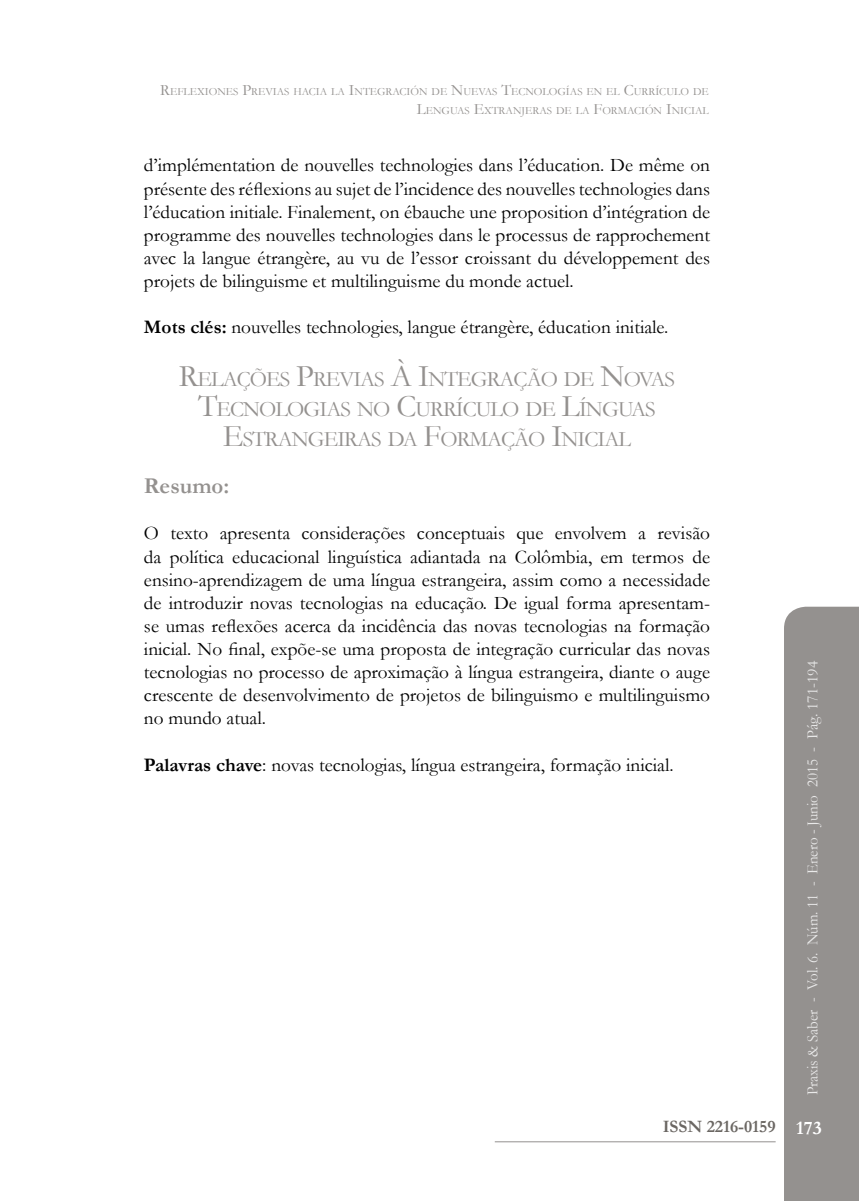
<style>
.page{position:relative;width:859px;height:1201px;background:#fff}
.page>*{position:absolute;margin:0;border:0;box-sizing:border-box;transform-origin:0 0}
.t1{font:700 22.75px "Garamond";color:#94918f}
.t2{font:22.05px/29.8px "Garamond";letter-spacing:-.045em;color:#94918f;text-align:center}
.t3{font:19.25px/23.1px "Garamond";color:#000;text-align:justify}
.t4{font:700 17.5px "Garamond";color:#6b6763}
.t5{font:15.75px "Garamond";color:#e9e9e9;scale:.95 1}
.t6{font:11.03px/18.9px "Garamond";color:#94918f;text-align:right}
.s1{font-size:15.75px}
.s2{font-weight:700}
.s3{font-size:31.5px}
.s4{font-size:19.25px;color:#fff}
</style>
<div class="page">
<div style="left:784px;top:606px;width:74px;height:594px;background:#94918f"></div>
<hr style="left:494px;top:1141px;width:281px;height:1px;background:#94918f">
<p class="t6" style="left:160px;top:82px;width:550px"><span class="s1">R</span>EFLEXIONES <span class="s1">P</span>REVIAS HACIA LA <span class="s1">I</span>NTEGRACIÓN DE <span class="s1">N</span>UEVAS <span class="s1">T</span>ECNOLOGÍAS EN EL <span class="s1">C</span>URRÍCULO DE<br><span class="s1">L</span>ENGUAS <span class="s1">E</span>XTRANJERAS DE LA <span class="s1">F</span>ORMACIÓN <span class="s1">I</span>NICIAL</p>
<p class="t3" style="left:144px;top:153px;width:567px">d’implémentation de nouvelles technologies dans l’éducation. De même on présente des réflexions au sujet de l’incidence des nouvelles technologies dans l’éducation initiale. Finalement, on ébauche une proposition d’intégration de programme des nouvelles technologies dans le processus de rapprochement avec la langue étrangère, au vu de l’essor croissant du développement des projets de bilinguisme et multilinguisme du monde actuel.</p>
<p class="t3" style="left:144px;top:315px;width:526px"><span class="s2">Mots clés:</span> nouvelles technologies, langue étrangère, éducation initiale.</p>
<p class="t2" style="left:179px;top:364px;width:485px"><span class="s3">R</span>ELAÇÕES <span class="s3">P</span>REVIAS <span class="s3">À I</span>NTEGRAÇÃO DE <span class="s3">N</span>OVAS<br><span class="s3">T</span>ECNOLOGIAS NO <span class="s3">C</span>URRÍCULO DE <span class="s3">L</span>ÍNGUAS<br><span class="s3">E</span>STRANGEIRAS DA <span class="s3">F</span>ORMAÇÃO <span class="s3">I</span>NICIAL</p>
<p class="t1" style="left:144px;top:470px;width:87px">Resumo:</p>
<p class="t3" style="left:144px;top:521px;width:567px">O texto apresenta considerações conceptuais que envolvem a revisão da política educacional linguística adiantada na Colômbia, em termos de ensino-aprendizagem de uma língua estrangeira, assim como a necessidade de introduzir novas tecnologias na educação. De igual forma apresentam&shy;se umas reflexões acerca da incidência das novas tecnologias na formação inicial. No final, expõe-se uma proposta de integração curricular das novas tecnologias no processo de aproximação à língua estrangeira, diante o auge crescente de desenvolvimento de projetos de bilinguismo e multilinguismo no mundo atual.</p>
<p class="t3" style="left:144px;top:752px;width:531px"><span class="s2">Palavras chave</span>: novas tecnologias, língua estrangeira, formação inicial.</p>
<p class="t5" style="left:801px;top:1095px;width:459px;rotate:-90deg">Praxis &amp; Saber - Vol. 6. Núm. 11 - Enero - Junio 2015 - Pág. 171-194</p>
<p class="t4" style="left:662px;top:1114px;width:160px">ISSN 2216-0159 <span class="s4">173</span></p>
</div>
